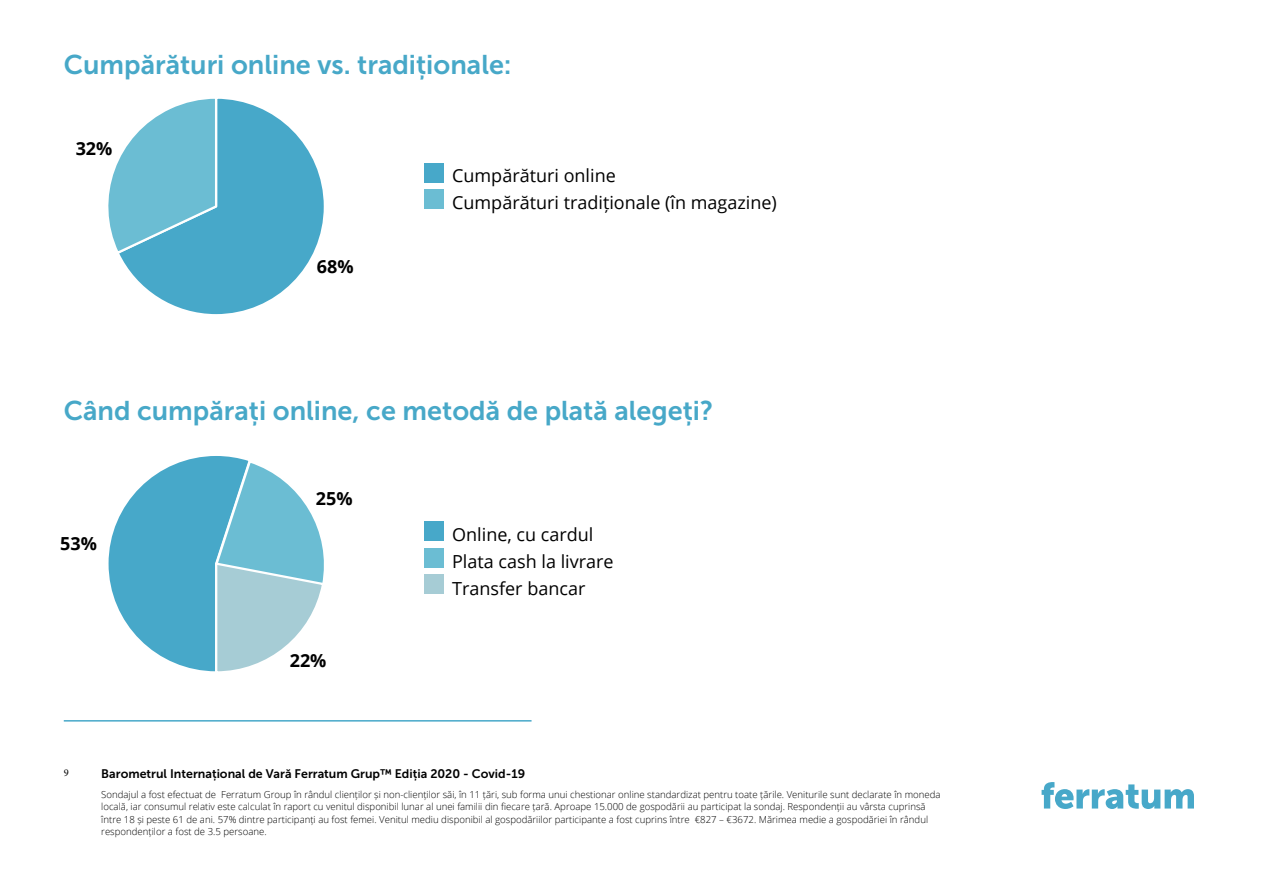
<style>
.page{position:relative;width:1263px;height:893px;background:#fff}
.page>*{position:absolute;margin:0;border:0;box-sizing:border-box;transform-origin:0 0}
.t1{font:27px "Museo Sans 700";color:#47a8c8}
.t2{font:18px/27px "Open Sans";color:#000}
.t3{font:700 18px "Open Sans";color:#000}
.t4{font:12.3px "Museo Sans 700";color:#000}
.t5{font:10.5px "Minion Pro";color:#000}
.t6{font:300 9.6px/12.3px "Open Sans";color:#000}
</style>
<div class="page">
<hr style="left:64px;top:720px;width:467px;height:2px;background:#47a8c9">
<svg style="left:1041px;top:782px;width:153px;height:27px"></svg>
<div style="left:425px;top:163px;width:19px;height:19px;background:#47a8c9"></div>
<div style="left:425px;top:522px;width:19px;height:19px;background:#47a8c9"></div>
<div style="left:425px;top:190px;width:19px;height:19px;background:#6bbdd3"></div>
<div style="left:425px;top:548px;width:19px;height:19px;background:#6bbdd3"></div>
<div style="left:425px;top:575px;width:19px;height:19px;background:#a6ccd5"></div>
<svg style="left:108px;top:98px;width:216px;height:217px"></svg>
<svg style="left:108px;top:456px;width:216px;height:216px"></svg>
<h1 class="t1" style="left:64px;top:50px;width:449px">Cumpărături online vs. tradiționale:</h1>
<h2 class="t3" style="left:76px;top:136px;width:38px">32%</h2>
<h2 class="t3" style="left:317px;top:253px;width:38px">68%</h2>
<h2 class="t2" style="left:452px;top:162px;width:326px">Cumpărături online<br>Cumpărături tradiționale (în magazine)</h2>
<h1 class="t1" style="left:64px;top:396px;width:651px">Când cumpărați online, ce metodă de plată alegeți?</h1>
<h2 class="t3" style="left:60px;top:530px;width:38px">53%</h2>
<h2 class="t3" style="left:316px;top:486px;width:38px">25%</h2>
<h2 class="t3" style="left:290px;top:647px;width:38px">22%</h2>
<h2 class="t2" style="left:452px;top:520px;width:163px">Online, cu cardul<br>Plata cash la livrare<br>Transfer bancar</h2>
<p class="t5" style="left:64px;top:766px;width:7px">9</p>
<p class="t4" style="left:101px;top:767px;width:425px">Barometrul Internațional de Vară Ferratum Grup™ Ediția 2020 - Covid-19</p>
<p class="t6" style="left:101px;top:788px;width:841px">Sondajul a fost efectuat de Ferratum Group în rândul clienților și non-clienților săi, în 11 țări, sub forma unui chestionar online standardizat pentru toate țările. Veniturile sunt declarate în moneda locală, iar consumul relativ este calculat în raport cu venitul disponibil lunar al unei familii din fiecare țară. Aproape 15.000 de gospodării au participat la sondaj. Respondenții au vârsta cuprinsă între 18 și peste 61 de ani. 57% dintre participanți au fost femei. Venitul mediu disponibil al gospodăriilor participante a fost cuprins între €827 – €3672. Mărimea medie a gospodăriei în rândul respondenților a fost de 3.5 persoane.</p>
</div>
